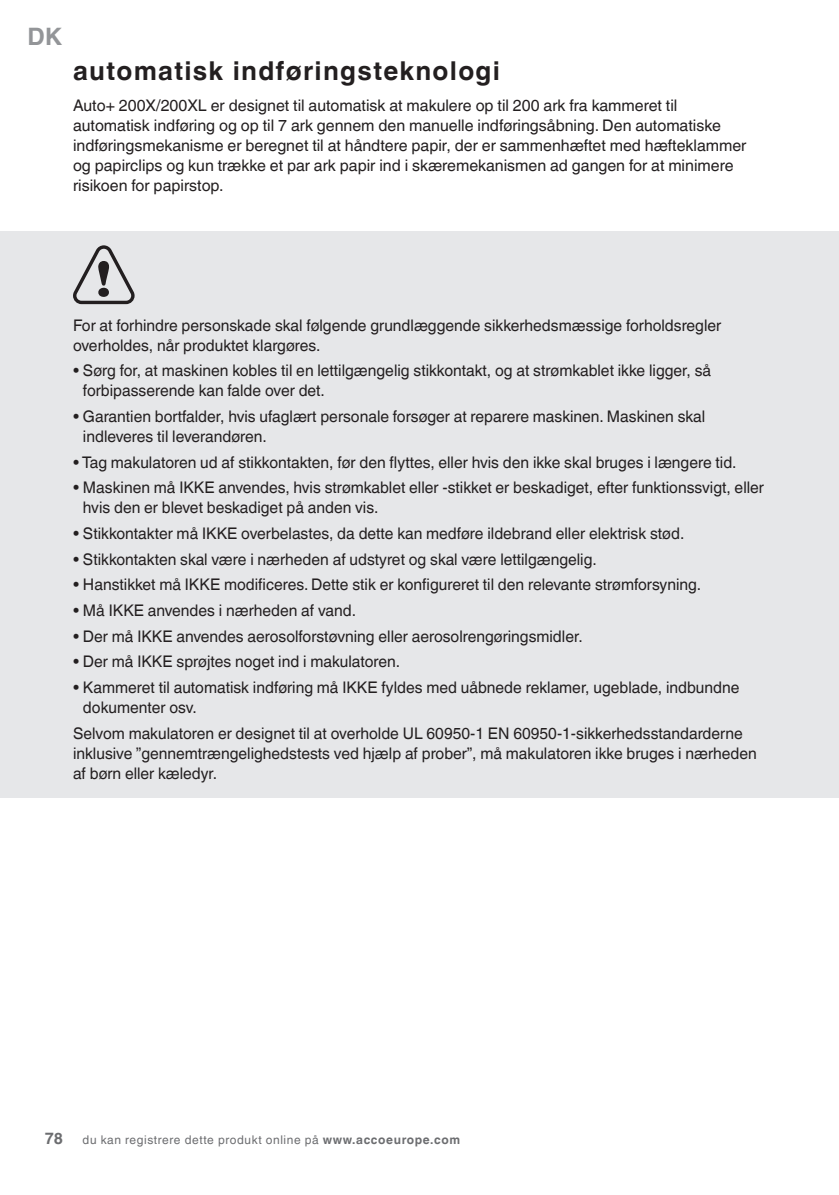
<style>
.page{position:relative;width:839px;height:1195px;background:#fff}
.page>*{position:absolute;margin:0;border:0;box-sizing:border-box;transform-origin:0 0}
.t1{font:700 26px "Helvetica Linotype";letter-spacing:.05em;color:#231f20}
.t2{font:700 24px "Helvetica Linotype";color:#939598}
.t3{font:16px/20px "Helvetica Linotype";color:#231f20}
.t4{font:12px "Helvetica Linotype";letter-spacing:.05em;color:#6c6d70}
.s1{font-weight:700;font-size:16px}
.s2{font-weight:700}
</style>
<div class="page">
<div style="left:0;top:231px;width:838px;height:567px;background:#e6e7e9"></div>
<svg style="left:73px;top:245px;width:62px;height:59px"></svg>
<h2 class="t2" style="left:28px;top:23px;width:36px">DK</h2>
<h1 class="t1" style="left:73px;top:56px;width:429px">automatisk indføringsteknologi</h1>
<p class="t3" style="left:73px;top:95px;width:675px">Auto+ 200X/200XL er designet til automatisk at makulere op til 200 ark fra kammeret til automatisk indføring og op til 7 ark gennem den manuelle indføringsåbning. Den automatiske indføringsmekanisme er beregnet til at håndtere papir, der er sammenhæftet med hæfteklammer og papirclips og kun trække et par ark papir ind i skæremekanismen ad gangen for at minimere risikoen for papirstop.</p>
<p class="t3" style="left:73px;top:315px;width:650px">For at forhindre personskade skal følgende grundlæggende sikkerhedsmæssige forholdsregler overholdes, når produktet klargøres.</p>
<p class="t3" style="left:83px;top:361px;width:630px;text-indent:-10px">• Sørg for, at maskinen kobles til en lettilgængelig stikkontakt, og at strømkablet ikke ligger, så forbipasserende kan falde over det.</p>
<p class="t3" style="left:83px;top:406px;width:624px;text-indent:-10px">• Garantien bortfalder, hvis ufaglært personale forsøger at reparere maskinen. Maskinen skal indleveres til leverandøren.</p>
<p class="t3" style="left:73px;top:452px;width:665px">• Tag makulatoren ud af stikkontakten, før den flyttes, eller hvis den ikke skal bruges i længere tid.</p>
<p class="t3" style="left:83px;top:478px;width:682px;text-indent:-10px">• Maskinen må IKKE anvendes, hvis strømkablet eller -stikket er beskadiget, efter funktionssvigt, eller hvis den er blevet beskadiget på anden vis.</p>
<p class="t3" style="left:73px;top:523px;width:613px">• Stikkontakter må IKKE overbelastes, da dette kan medføre ildebrand eller elektrisk stød.</p>
<p class="t3" style="left:73px;top:549px;width:525px">• Stikkontakten skal være i nærheden af udstyret og skal være lettilgængelig.</p>
<p class="t3" style="left:73px;top:575px;width:630px">• Hanstikket må IKKE modificeres. Dette stik er konfigureret til den relevante strømforsyning.</p>
<p class="t3" style="left:73px;top:600px;width:284px">• Må IKKE anvendes i nærheden af vand.</p>
<p class="t3" style="left:73px;top:626px;width:511px">• Der må IKKE anvendes aerosolforstøvning eller aerosolrengøringsmidler.</p>
<p class="t3" style="left:73px;top:652px;width:329px">• Der må IKKE sprøjtes noget ind i makulatoren.</p>
<p class="t3" style="left:83px;top:677px;width:658px;text-indent:-10px">• Kammeret til automatisk indføring må IKKE fyldes med uåbnede reklamer, ugeblade, indbundne dokumenter osv.</p>
<p class="t3" style="left:73px;top:723px;width:685px">Selvom makulatoren er designet til at overholde UL 60950-1 EN 60950-1-sikkerhedsstandarderne inklusive ”gennemtrængelighedstests ved hjælp af prober”, må makulatoren ikke bruges i nærheden af børn eller kæledyr.</p>
<p class="t4" style="left:45px;top:1133px;width:417px"><span class="s1">78</span> du kan registrere dette produkt online på <span class="s2">www.accoeurope.com</span></p>
</div>
